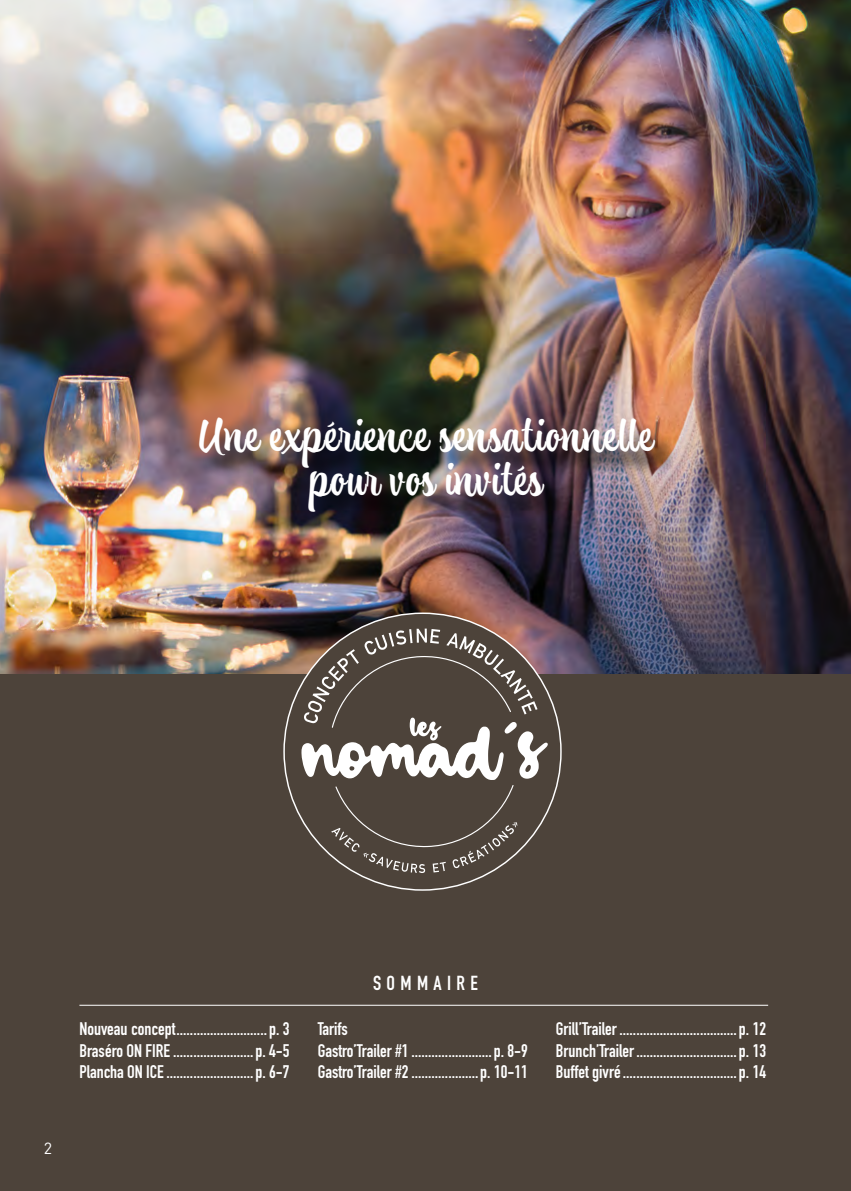
<style>
.page{position:relative;width:851px;height:1191px;background:#fff}
.page>*{position:absolute;margin:0;border:0;box-sizing:border-box;transform-origin:0 0}
.t1{font:44px/44px "Atocha";letter-spacing:.03em;color:#fff;text-align:center}
.t2{font:700 20px "DIN Condensed";letter-spacing:.27em;color:#fff}
.t3{font:700 18px/21.6px "DIN Condensed";color:#fff;text-align:justify}
.t4{font:16px "DIN";color:#fff}
</style>
<div class="page">
<img style="left:0;top:0;width:850px;height:675px">
<div style="left:0;top:675px;width:850px;height:516px;background:#4d433a"></div>
<div style="left:284px;top:613px;width:277px;height:277px;background:#4d433a;border-radius:50%"></div>
<svg style="left:301px;top:628px;width:246px;height:245px"></svg>
<div style="left:202px;top:421px;width:477px;height:115px;background:#000;opacity:.75"></div>
<hr style="left:79px;top:1004px;width:689px;height:1px;background:#fff">
<h1 class="t1" style="left:198px;top:415px;width:455px">Une expérience sensationnelle pour vos invités</h1>
<p class="t4" style="left:44px;top:1138px;width:10px">2</p>
<p class="t2" style="left:373px;top:969px;width:106px">SOMMAIRE</p>
<p class="t3" style="left:79px;top:1018px;width:212px">Nouveau concept...........................p. 3<br>Braséro ON FIRE ........................p. 4-5<br>Plancha ON ICE..........................p. 6-7</p>
<p class="t3" style="left:317px;top:1018px;width:212px;text-align:left">Tarifs<br>Gastro’Trailer #1 ........................p. 8-9<br>Gastro’Trailer #2 ....................p. 10-11</p>
<p class="t3" style="left:556px;top:1018px;width:212px">Grill’Trailer ...................................p. 12<br>Brunch’Trailer..............................p. 13<br>Buffet givré..................................p. 14</p>
</div>
